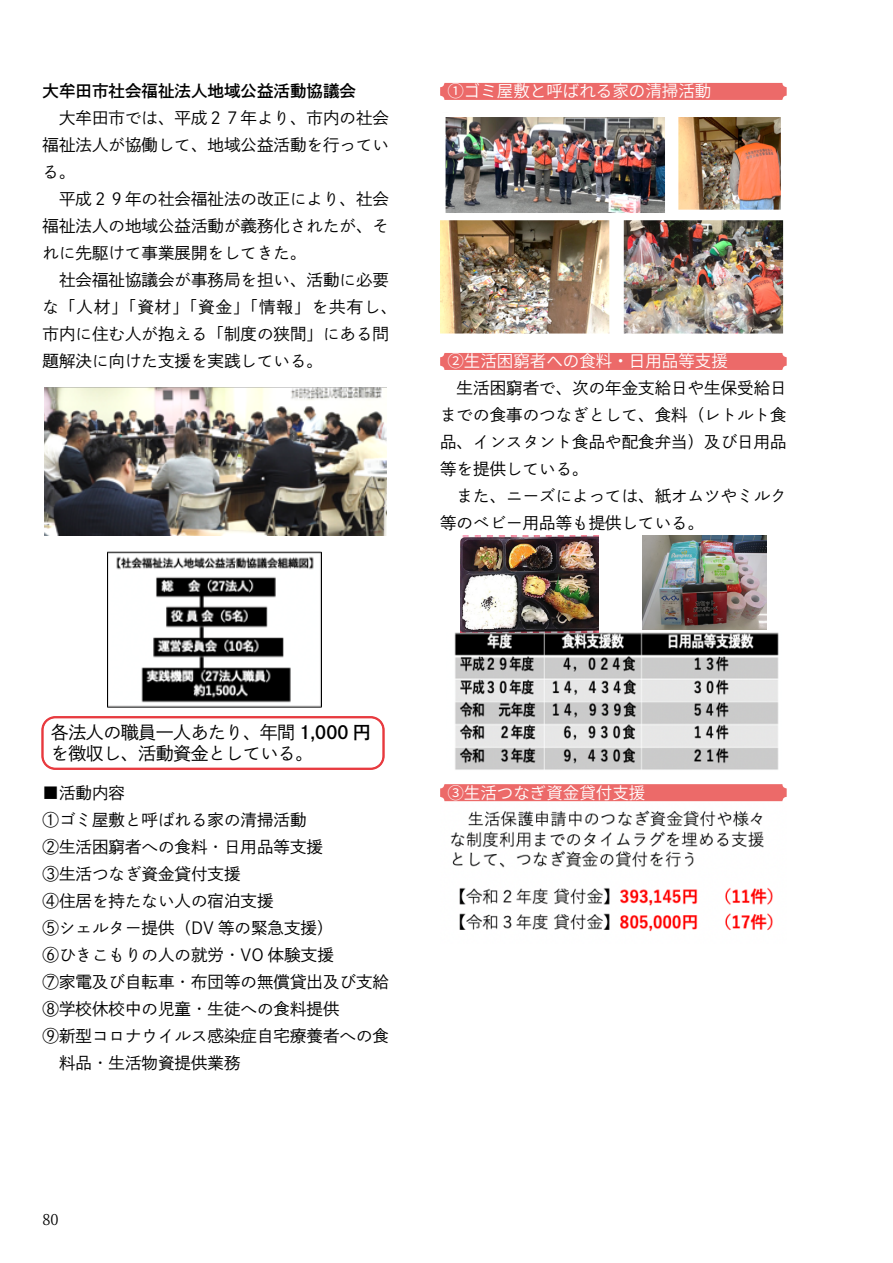
<style>
.page{position:relative;width:893px;height:1263px;background:#fff}
.page>*{position:absolute;margin:0;border:0;box-sizing:border-box;transform-origin:0 0}
.t1{font:18px/21px "DNP Shuei Go Gin Std L";letter-spacing:-.03em;color:#000}
.t2{font:16.5px/27px "DNP Shuei Go Gin Std L";color:#000}
.t3{font:16.5px "Source Han Sans JP";color:#fff}
.t4{font:16.5px "DNP Shuei Go Gin Std B";color:#000}
.t5{font:15px "Source Han Serif";color:#000}
.s1{font-family:"DNP Shuei Go Gin Std B"}
</style>
<div class="page">
<img style="left:45px;top:387px;width:342px;height:149px">
<img style="left:107px;top:551px;width:215px;height:157px">
<div style="left:42px;top:717px;width:342px;height:52px;border:1px solid #e8383d;border-radius:13px"></div>
<div style="left:43px;top:718px;width:340px;height:50px;border:1px solid #e8383d;border-radius:12px"></div>
<div style="left:440px;top:83px;width:347px;height:17px;background:#ec6a69;border-radius:4px"></div>
<div style="left:440px;top:353px;width:347px;height:17px;background:#ec6a69;border-radius:4px"></div>
<div style="left:440px;top:784px;width:347px;height:17px;background:#ec6a69;border-radius:4px"></div>
<img style="left:440px;top:117px;width:344px;height:217px">
<img style="left:450px;top:810px;width:323px;height:122px">
<img style="left:454px;top:632px;width:325px;height:138px">
<img style="left:460px;top:536px;width:139px;height:96px">
<img style="left:642px;top:536px;width:125px;height:93px">
<p class="t4" style="left:43px;top:80px;width:332px">大牟田市社会福祉法人地域公益活動協議会　</p>
<p class="t2" style="left:43px;top:105px;width:356px">　大牟田市では、平成２７年より、市内の社会福祉法人が協働して、地域公益活動を行っている。<br>　平成２９年の社会福祉法の改正により、社会福祉法人の地域公益活動が義務化されたが、それに先駆けて事業展開をしてきた。<br>　社会福祉協議会が事務局を担い、活動に必要な「人材」「資材」「資金」「情報」を共有し、市内に住む人が抱える「制度の狭間」にある問題解決に向けた支援を実践している。</p>
<p class="t3" style="left:447px;top:82px;width:265px">①ゴミ屋敷と呼ばれる家の清掃活動</p>
<p class="t3" style="left:447px;top:352px;width:282px">②生活困窮者への食料・日用品等支援</p>
<p class="t2" style="left:440px;top:375px;width:348px">　生活困窮者で、次の年金支給日や生保受給日までの食事のつなぎとして、食料（レトルト食品、インスタント食品や配食弁当）及び日用品等を提供している。<br>　また、ニーズによっては、紙オムツやミルク等のベビー用品等も提供している。</p>
<p class="t1" style="left:51px;top:722px;width:321px">各法人の職員一人あたり、年間 <span class="s1">1,000 円</span>を徴収し、活動資金としている。</p>
<p class="t2" style="left:43px;top:780px;width:348px">■活動内容<br>①ゴミ屋敷と呼ばれる家の清掃活動<br>②生活困窮者への食料・日用品等支援<br>③生活つなぎ資金貸付支援<br>④住居を持たない人の宿泊支援<br>⑤シェルター提供（DV 等の緊急支援）<br>⑥ひきこもりの人の就労・VO 体験支援<br>⑦家電及び自転車・布団等の無償貸出及び支給<br>⑧学校休校中の児童・生徒への食料提供<br>⑨新型コロナウイルス感染症自宅療養者への食　料品・生活物資提供業務</p>
<p class="t5" style="left:43px;top:1211px;width:18px">80</p>
<p class="t3" style="left:447px;top:783px;width:199px">③生活つなぎ資金貸付支援</p>
</div>
